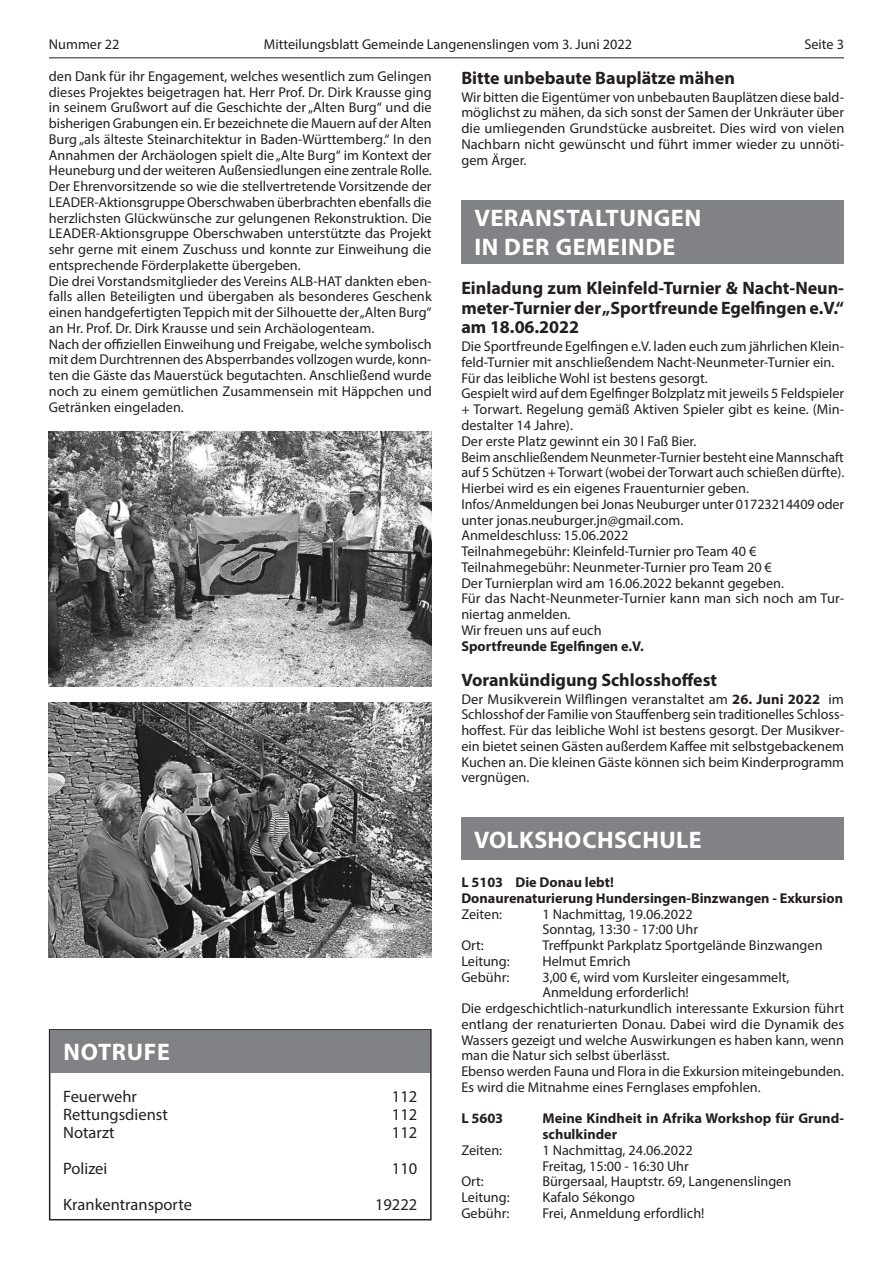
<style>
.page{position:relative;width:893px;height:1263px;background:#fff}
.page>*{position:absolute;margin:0;border:0;box-sizing:border-box;transform-origin:0 0}
.t1{font:700 24px/28.5px "Myriad Pro";letter-spacing:.02em;color:#fff}
.t2{font:700 18px/19.5px "Myriad Pro";color:#231f20;text-align:justify}
.t3{font:16.5px "Myriad Pro";color:#231f20}
.t4{font:14.25px/15.8px "Myriad Pro";color:#231f20}
.t5{font:700 14.25px/15.8px "Myriad Pro";color:#231f20}
.s1{font-weight:700}
</style>
<div class="page">
<hr style="left:49px;top:57px;width:795px;height:1px;background:#231f20">
<img style="left:49px;top:431px;width:383px;height:255px">
<img style="left:49px;top:702px;width:383px;height:255px">
<div style="left:461px;top:200px;width:383px;height:64px;background:#808285"></div>
<div style="left:461px;top:818px;width:383px;height:42px;background:#808285"></div>
<div style="left:49px;top:1029px;width:383px;height:191px;border:2px solid #231f20"></div>
<div style="left:50px;top:1030px;width:380px;height:43px;background:#808285"></div>
<p class="t4" style="left:49px;top:36px;width:72px">Nummer 22</p>
<p class="t4" style="left:264px;top:36px;width:370px">Mitteilungsblatt Gemeinde Langenenslingen vom 3. Juni 2022</p>
<p class="t4" style="left:804px;top:36px;width:41px">Seite 3</p>
<p class="t4" style="left:49px;top:68px;width:384px">den Dank für ihr Engagement, welches wesentlich zum Gelingen dieses Projektes beigetragen hat. Herr Prof. Dr. Dirk Krausse ging in seinem Grußwort auf die Geschichte der „Alten Burg“ und die bisherigen Grabungen ein. Er bezeichnete die Mauern auf der Alten Burg „als älteste Steinarchitektur in Baden-Württemberg.“ In den Annahmen der Archäologen spielt die „Alte Burg“ im Kontext der Heuneburg und der weiteren Außensiedlungen eine zentrale Rolle.<br>Der Ehrenvorsitzende so wie die stellvertretende Vorsitzende der LEADER-Aktionsgruppe Oberschwaben überbrachten ebenfalls die herzlichsten Glückwünsche zur gelungenen Rekonstruktion. Die LEADER-Aktionsgruppe Oberschwaben unterstützte das Projekt sehr gerne mit einem Zuschuss und konnte zur Einweihung die entsprechende Förderplakette übergeben.<br>Die drei Vorstandsmitglieder des Vereins ALB-HAT dankten eben&shy;falls allen Beteiligten und übergaben als besonderes Geschenk einen handgefertigten Teppich mit der Silhouette der „Alten Burg“ an Hr. Prof. Dr. Dirk Krausse und sein Archäologenteam.<br>Nach der offiziellen Einweihung und Freigabe, welche symbolisch mit dem Durchtrennen des Absperrbandes vollzogen wurde, konn&shy;ten die Gäste das Mauerstück begutachten. Anschließend wurde noch zu einem gemütlichen Zusammensein mit Häppchen und Getränken eingeladen.</p>
<p class="t2" style="left:461px;top:67px;width:275px">Bitte unbebaute Bauplätze mähen</p>
<p class="t4" style="left:461px;top:89px;width:384px;text-align:justify">Wir bitten die Eigentümer von unbebauten Bauplätzen diese bald&shy;möglichst zu mähen, da sich sonst der Samen der Unkräuter über die umliegenden Grundstücke ausbreitet. Dies wird von vielen Nachbarn nicht gewünscht und führt immer wieder zu unnöti&shy;gem Ärger.</p>
<h1 class="t1" style="left:474px;top:203px;width:228px">VERANSTALTUNGEN<br>IN DER GEMEINDE</h1>
<p class="t2" style="left:461px;top:278px;width:384px">Einladung zum Kleinfeld-Turnier &amp; Nacht-Neun&shy;meter-Turnier der „Sportfreunde Egelfingen e.V.“ am 18.06.2022</p>
<p class="t4" style="left:461px;top:338px;width:384px">Die Sportfreunde Egelfingen e.V. laden euch zum jährlichen Klein&shy;feld-Turnier mit anschließendem Nacht-Neunmeter-Turnier ein.<br>Für das leibliche Wohl ist bestens gesorgt.<br>Gespielt wird auf dem Egelfinger Bolzplatz mit jeweils 5 Feldspieler + Torwart. Regelung gemäß Aktiven Spieler gibt es keine. (Min&shy;destalter 14 Jahre).<br>Der erste Platz gewinnt ein 30 l Faß Bier.<br>Beim anschließendem Neunmeter-Turnier besteht eine Mannschaft auf 5 Schützen + Torwart (wobei der Torwart auch schießen dürfte).<br>Hierbei wird es ein eigenes Frauenturnier geben.<br>Infos/Anmeldungen bei Jonas Neuburger unter 01723214409 oder unter jonas.neuburger.jn@gmail.com.<br>Anmeldeschluss: 15.06.2022<br>Teilnahmegebühr: Kleinfeld-Turnier pro Team 40 € Teilnahmegebühr: Neunmeter-Turnier pro Team 20 €<br>Der Turnierplan wird am 16.06.2022 bekannt gegeben.<br>Für das Nacht-Neunmeter-Turnier kann man sich noch am Tur&shy;niertag anmelden.<br>Wir freuen uns auf euch</p>
<p class="t5" style="left:461px;top:637px;width:184px">Sportfreunde Egelfingen e.V.</p>
<p class="t2" style="left:461px;top:669px;width:257px">Vorankündigung Schlosshoffest</p>
<p class="t4" style="left:461px;top:691px;width:384px;text-align:justify">Der Musikverein Wilflingen veranstaltet am <span class="s1">26. Juni 2022</span> im Schlosshof der Familie von Stauffenberg sein traditionelles Schloss&shy;hoffest. Für das leibliche Wohl ist bestens gesorgt. Der Musikver&shy;ein bietet seinen Gästen außerdem Kaffee mit selbstgebackenem Kuchen an. Die kleinen Gäste können sich beim Kinderprogramm vergnügen.</p>
<h1 class="t1" style="left:63px;top:1037px;width:108px">NOTRUFE</h1>
<p class="t3" style="left:63px;top:1086px;width:75px">Feuerwehr</p>
<p class="t3" style="left:392px;top:1086px;width:27px">112</p>
<p class="t3" style="left:63px;top:1104px;width:106px">Rettungsdienst</p>
<p class="t3" style="left:392px;top:1104px;width:27px">112</p>
<p class="t3" style="left:63px;top:1122px;width:53px">Notarzt</p>
<p class="t3" style="left:392px;top:1122px;width:27px">112</p>
<p class="t3" style="left:63px;top:1158px;width:46px">Polizei</p>
<p class="t3" style="left:392px;top:1158px;width:27px">110</p>
<p class="t3" style="left:63px;top:1194px;width:130px">Krankentransporte</p>
<p class="t3" style="left:375px;top:1194px;width:44px">19222</p>
<h1 class="t1" style="left:474px;top:824px;width:229px">VOLKSHOCHSCHULE</h1>
<p class="t5" style="left:461px;top:874px;width:383px">L 5103 Die Donau lebt!<br>Donaurenaturierung Hundersingen-Binzwangen - Exkursion</p>
<p class="t4" style="left:461px;top:906px;width:42px">Zeiten:</p>
<p class="t4" style="left:542px;top:906px;width:157px">1 Nachmittag, 19.06.2022<br>Sonntag, 13:30 - 17:00 Uhr</p>
<p class="t4" style="left:461px;top:937px;width:24px">Ort:</p>
<p class="t4" style="left:542px;top:937px;width:282px">Treffpunkt Parkplatz Sportgelände Binzwangen</p>
<p class="t4" style="left:461px;top:953px;width:50px">Leitung:</p>
<p class="t4" style="left:542px;top:953px;width:90px">Helmut Emrich</p>
<p class="t4" style="left:461px;top:969px;width:50px">Gebühr:</p>
<p class="t4" style="left:542px;top:969px;width:248px">3,00 €, wird vom Kursleiter eingesammelt,</p>
<p class="t4" style="left:542px;top:984px;width:148px">Anmeldung erforderlich!</p>
<p class="t4" style="left:461px;top:1000px;width:384px">Die erdgeschichtlich-naturkundlich interessante Exkursion führt</p>
<p class="t4" style="left:461px;top:1016px;width:384px">entlang der renaturierten Donau. Dabei wird die Dynamik des</p>
<p class="t4" style="left:461px;top:1032px;width:384px">Wassers gezeigt und welche Auswirkungen es haben kann, wenn</p>
<p class="t4" style="left:461px;top:1047px;width:210px">man die Natur sich selbst überlässt.</p>
<p class="t4" style="left:461px;top:1063px;width:384px">Ebenso werden Fauna und Flora in die Exkursion miteingebunden.</p>
<p class="t4" style="left:461px;top:1079px;width:301px">Es wird die Mitnahme eines Fernglases empfohlen.</p>
<p class="t5" style="left:461px;top:1110px;width:43px">L 5603</p>
<p class="t5" style="left:542px;top:1110px;width:303px">Meine Kindheit in Afrika Workshop für Grund&shy;schulkinder</p>
<p class="t4" style="left:461px;top:1142px;width:42px">Zeiten:</p>
<p class="t4" style="left:542px;top:1142px;width:152px">1 Nachmittag, 24.06.2022<br>Freitag, 15:00 - 16:30 Uhr</p>
<p class="t4" style="left:461px;top:1173px;width:24px">Ort:</p>
<p class="t4" style="left:542px;top:1173px;width:250px">Bürgersaal, Hauptstr. 69, Langenenslingen</p>
<p class="t4" style="left:461px;top:1189px;width:50px">Leitung:</p>
<p class="t4" style="left:542px;top:1189px;width:94px">Kafalo Sékongo</p>
<p class="t4" style="left:461px;top:1205px;width:50px">Gebühr:</p>
<p class="t4" style="left:542px;top:1205px;width:164px">Frei, Anmeldung erfordlich!</p>
</div>
